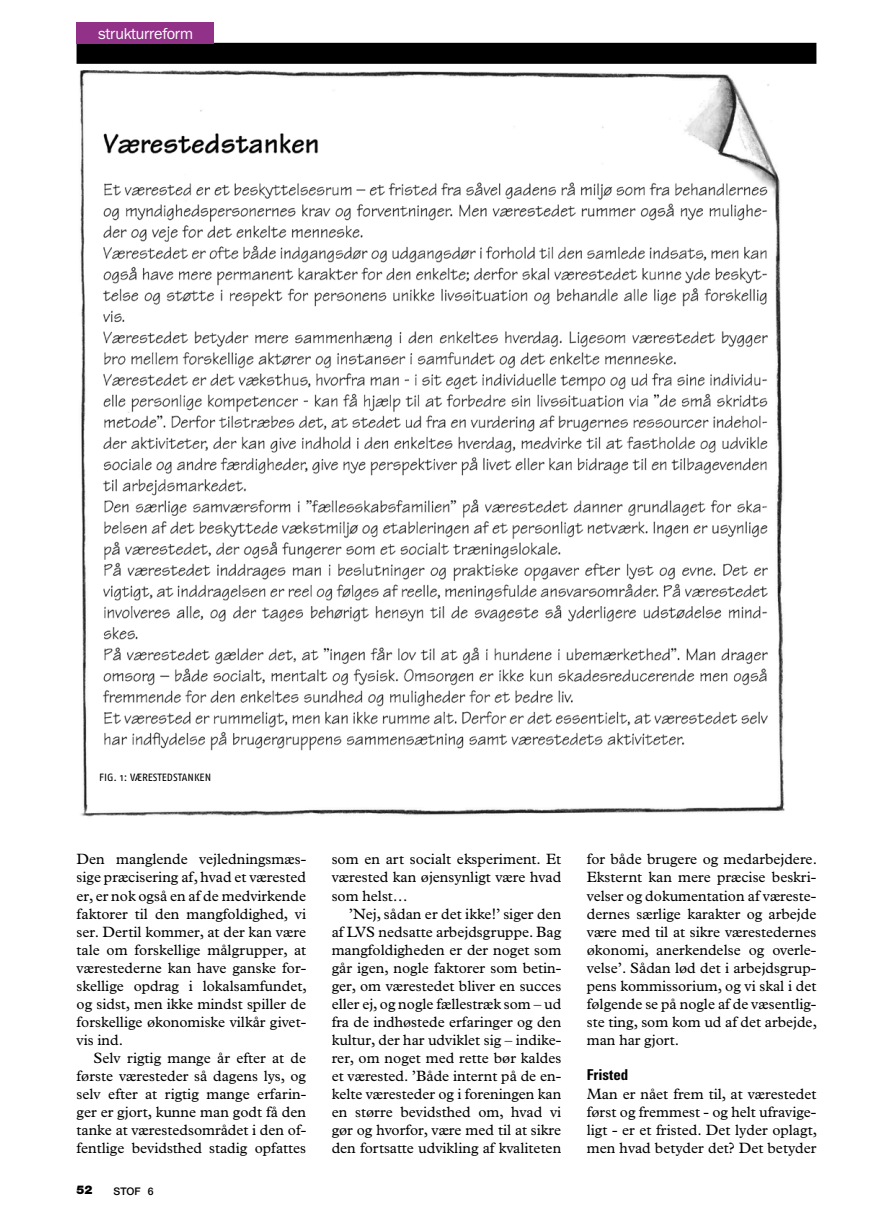
<style>
.page{position:relative;width:893px;height:1221px;background:#fff}
.page>*{position:absolute;margin:0;border:0;box-sizing:border-box;transform-origin:0 0}
.t1{font:15.9px "Franklin Gothic";letter-spacing:-.025em;color:#fff}
.t2{font:15px/18px "Plantin";color:#000;text-align:justify}
.t3{font:700 condensed 15px "Univers";color:#000}
.t4{font:900 12px "Helvetica Neue";color:#000}
.t5{font:10.5px "Fago No";color:#000}
.t6{font:500 10.5px "Helvetica Neue";color:#000}
</style>
<div class="page">
<div style="left:77px;top:43px;width:739px;height:21px;background:#000"></div>
<img style="left:79px;top:71px;width:706px;height:746px">
<div style="left:77px;top:23px;width:137px;height:21px;background:#913288"></div>
<p class="t1" style="left:98px;top:25px;width:97px">strukturreform</p>
<p class="t5" style="left:99px;top:771px;width:113px">FIG. 1: VÆRESTEDSTANKEN</p>
<p class="t2" style="left:77px;top:850px;width:232px">Den manglende vejledningsmæs&shy;sige præ-ci-sering af, hvad et værested er, er nok også en af de medvirkende faktorer til den mangfoldighed, vi ser. Dertil kommer, at der kan være tale om forskellige målgrupper, at værestederne kan have ganske for&shy;skellige opdrag i lokalsamfundet, og sidst, men ikke mindst spiller de forskellige økonomiske vilkår givet&shy;vis ind.</p>
<p class="t2" style="left:77px;top:1048px;width:231px;text-indent:17px">Selv rigtig mange år efter at de første væresteder så dagens lys, og selv efter at rigtig mange erfarin&shy;ger er gjort, kunne man godt få den tanke at værestedsområdet i den of&shy;fentlige bevidsthed stadig opfattes</p>
<p class="t4" style="left:77px;top:1182px;width:18px">52</p>
<p class="t6" style="left:114px;top:1184px;width:41px">Stof 6</p>
<p class="t2" style="left:332px;top:850px;width:231px">som en art socialt eksperiment. Et værested kan øjensynligt være hvad som helst…</p>
<p class="t2" style="left:332px;top:904px;width:231px;text-indent:17px">’Nej, sådan er det ikke!’ siger den af LVS nedsatte arbejdsgruppe. Bag mangfoldigheden er der noget som går igen, nogle faktorer som betin&shy;ger, om værestedet bliver en succes eller ej, og nogle fællestræk som – ud fra de indhøstede erfaringer og den kultur, der har udviklet sig – indike&shy;rer, om noget med rette bør kaldes et værested. ’Både internt på de en&shy;kelte væresteder og i foreningen kan en større bevidsthed om, hvad vi gør og hvorfor, være med til at sikre den fortsatte udvikling af kvaliteten</p>
<p class="t2" style="left:587px;top:850px;width:232px">for både brugere og medarbejdere.<br>Eksternt kan mere præcise beskri&shy;velser og dokumentation af væreste&shy;dernes særlige karakter og arbejde være med til at sikre værestedernes økonomi, anerkendelse og overle&shy;velse’. Sådan lød det i arbejdsgrup&shy;pens kommissorium, og vi skal i det følgende se på nogle af de væsentlig&shy;ste ting, som kom ud af det arbejde, man har gjort.</p>
<p class="t3" style="left:587px;top:1064px;width:43px">Fristed</p>
<p class="t2" style="left:587px;top:1084px;width:232px">Man er nået frem til, at værestedet først og fremmest - og helt ufravige&shy;ligt - er et fristed. Det lyder oplagt, men hvad betyder det? Det betyder</p>
</div>
